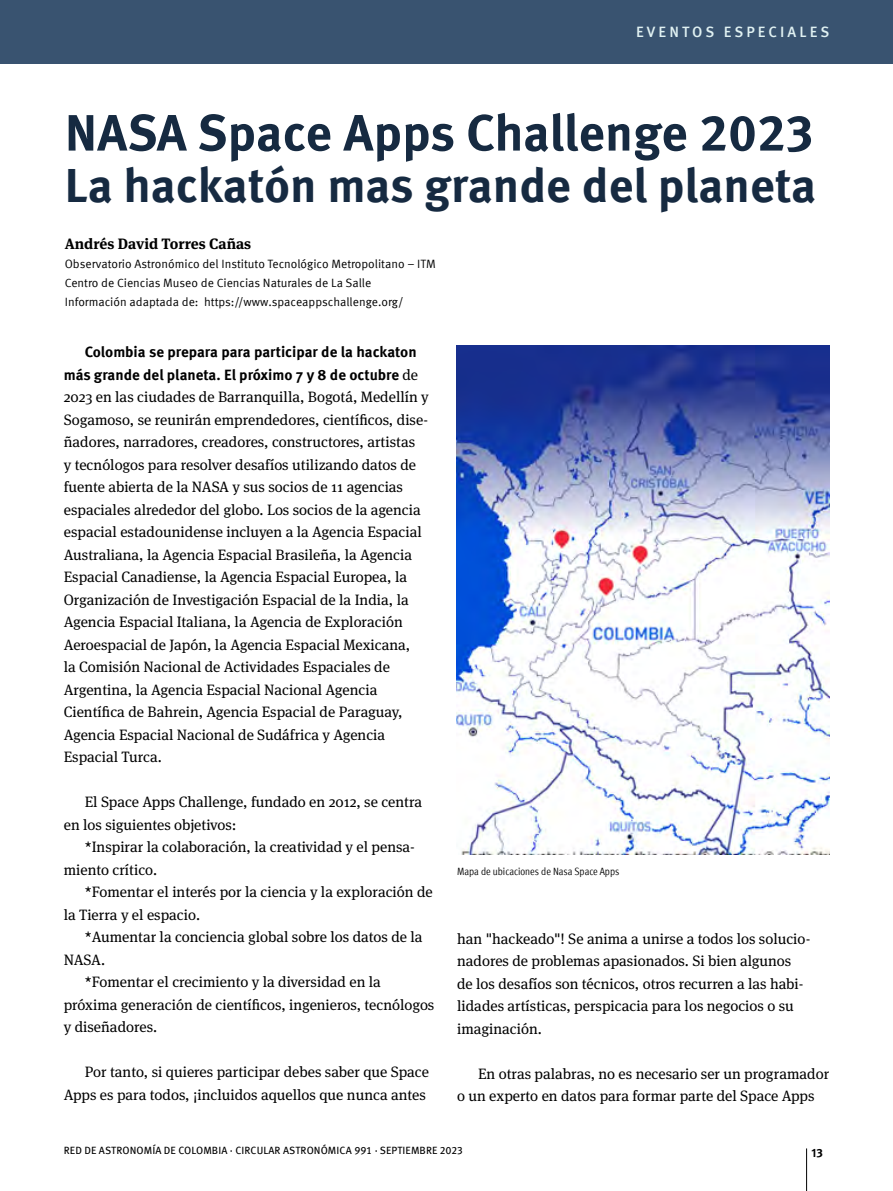
<style>
.page{position:relative;width:893px;height:1191px;background:#fff}
.page>*{position:absolute;margin:0;border:0;box-sizing:border-box;transform-origin:0 0}
.t1{font:700 51px "Meta Pro";color:#162a41}
.t2{font:700 48px "Meta Pro";color:#162a41}
.t3{font:15px/22.5px "Meta Serif Pro";color:#000}
.t4{font:700 15px/22.5px "Meta Pro";color:#000;text-align:right}
.t5{font:700 15px "Meta Serif Pro";color:#000}
.t6{font:500 15px "Meta Pro";letter-spacing:.21em;color:#e0f1f2}
.t7{font:12px/18.9px "Meta Pro";color:#000}
.t8{font:700 12px "Meta Pro";color:#000}
.t9{font:10.5px "Meta Pro";letter-spacing:.01em;color:#000}
.t10{font:condensed 10.5px "Meta Pro";color:#000}
.s1{font-family:"Meta Serif Pro";font-weight:400}
</style>
<div class="page">
<hr style="left:806px;top:1148px;width:1px;height:43px;background:#000">
<div style="left:0;top:0;width:893px;height:64px;background:#395370"></div>
<img style="left:457px;top:345px;width:373px;height:509px">
<p class="t6" style="left:636px;top:21px;width:195px">EVENTOS ESPECIALES</p>
<h1 class="t1" style="left:65px;top:93px;width:750px">NASA Space Apps Challenge 2023</h1>
<h2 class="t2" style="left:65px;top:147px;width:753px">La hackatón mas grande del planeta</h2>
<p class="t5" style="left:65px;top:232px;width:188px">Andrés David Torres Cañas</p>
<p class="t7" style="left:65px;top:253px;width:372px">Observatorio Astronómico del Instituto Tecnológico Metropolitano – ITM<br>Centro de Ciencias Museo de Ciencias Naturales de La Salle<br>Información adaptada de: https://www.spaceappschallenge.org/</p>
<p class="t4" style="left:64px;top:340px;width:356px">Colombia se prepara para participar de la hackaton más grande del planeta. El próximo 7 y 8 de octubre <span class="s1">de</span></p>
<p class="t3" style="left:64px;top:385px;width:367px">2023 en las ciudades de Barranquilla, Bogotá, Medellín y Sogamoso, se reunirán emprendedores, científicos, dise&shy;ñadores, narradores, creadores, constructores, artistas<br>y tecnólogos para resolver desafíos utilizando datos de fuente abierta de la NASA y sus socios de 11 agencias espaciales alrededor del globo. Los socios de la agencia espacial estadounidense incluyen a la Agencia Espacial Australiana, la Agencia Espacial Brasileña, la Agencia Espacial Canadiense, la Agencia Espacial Europea, la Organización de Investigación Espacial de la India, la Agencia Espacial Italiana, la Agencia de Exploración Aeroespacial de Japón, la Agencia Espacial Mexicana,<br>la Comisión Nacional de Actividades Espaciales de Argentina, la Agencia Espacial Nacional Agencia Científica de Bahrein, Agencia Espacial de Paraguay, Agencia Espacial Nacional de Sudáfrica y Agencia Espacial Turca.</p>
<p class="t3" style="left:64px;top:790px;width:360px;text-indent:21px">El Space Apps Challenge, fundado en 2012, se centra en los siguientes objetivos:</p>
<p class="t3" style="left:64px;top:835px;width:353px;text-indent:21px">*Inspirar la colaboración, la creatividad y el pensa&shy;miento crítico.</p>
<p class="t3" style="left:64px;top:880px;width:370px;text-indent:21px">*Fomentar el interés por la ciencia y la exploración de la Tierra y el espacio.</p>
<p class="t3" style="left:85px;top:925px;width:339px">*Aumentar la conciencia global sobre los datos de la</p>
<p class="t3" style="left:64px;top:947px;width:43px">NASA.</p>
<p class="t3" style="left:85px;top:970px;width:298px">*Fomentar el crecimiento y la diversidad en la</p>
<p class="t3" style="left:64px;top:992px;width:372px">próxima generación de científicos, ingenieros, tecnólogos</p>
<p class="t3" style="left:64px;top:1015px;width:95px">y diseñadores.</p>
<p class="t3" style="left:64px;top:1060px;width:367px;text-align:right">Por tanto, si quieres participar debes saber que Space<br>Apps es para todos, ¡incluidos aquellos que nunca antes</p>
<p class="t10" style="left:457px;top:863px;width:164px">Mapa de ubicaciones de Nasa Space Apps</p>
<p class="t3" style="left:457px;top:926px;width:355px">han "hackeado"! Se anima a unirse a todos los solucio&shy;nadores de problemas apasionados. Si bien algunos de los desafíos son técnicos, otros recurren a las habi&shy;lidades artísticas, perspicacia para los negocios o su imaginación.</p>
<p class="t3" style="left:457px;top:1061px;width:374px;text-indent:21px">En otras palabras, no es necesario ser un programador o un experto en datos para formar parte del Space Apps</p>
<p class="t9" style="left:64px;top:1142px;width:401px">RED DE ASTRONOMÍA DE COLOMBIA · CIRCULAR ASTRONÓMICA 991 · SEPTIEMBRE 2023</p>
<p class="t8" style="left:811px;top:1143px;width:13px">13</p>
</div>
